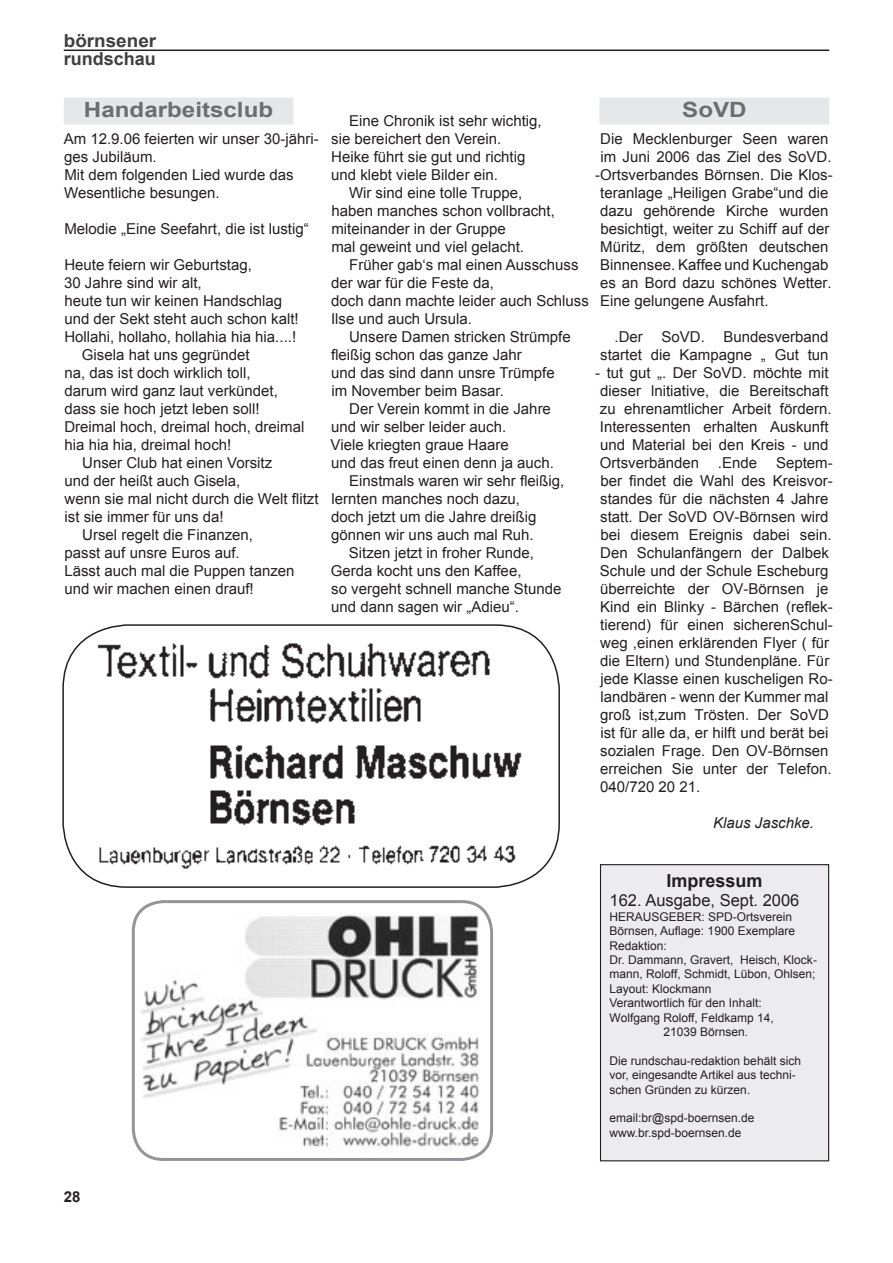
<style>
.page{position:relative;width:893px;height:1263px;background:#fff}
.page>*{position:absolute;margin:0;border:0;box-sizing:border-box;transform-origin:0 0}
.t1{font:700 21px "Arial";color:#6c6d70;scale:1.15 1}
.t2{font:700 18px/18px "Arial";color:#3f3f40;scale:1.05 1}
.t3{font:700 18px "Arial";color:#231f20}
.t4{font:16.5px "Arial";color:#231f20}
.t5{font:15px/18px "Arial";color:#231f20}
.t6{font:italic 15px "Arial";color:#231f20}
.t7{font:700 15px "Arial";color:#231f20}
.t8{font:12px/14.4px "Arial";color:#231f20}
</style>
<div class="page">
<hr style="left:64px;top:50px;width:765px;height:1px;background:#231f20">
<svg style="left:62px;top:624px;width:498px;height:263px"></svg>
<div style="left:64px;top:98px;width:229px;height:27px;background:#e6e7e9"></div>
<div style="left:600px;top:98px;width:229px;height:27px;background:#e6e7e9"></div>
<div style="left:600px;top:865px;width:229px;height:296px;background:#ececee"></div>
<div style="left:600px;top:864px;width:229px;height:297px;border:1px solid #231f20"></div>
<svg style="left:131px;top:900px;width:363px;height:259px"></svg>
<p class="t2" style="left:64px;top:32px;width:90px">börnsener rundschau</p>
<h1 class="t1" style="left:84px;top:96px;width:166px">Handarbeitsclub</h1>
<p class="t5" style="left:64px;top:130px;width:257px">Am 12.9.06 feierten wir unser 30-jähri&shy;ges Jubiläum.<br>Mit dem folgenden Lied wurde das<br>Wesentliche besungen.</p>
<p class="t5" style="left:64px;top:220px;width:246px">Melodie „Eine Seefahrt, die ist lustig“</p>
<p class="t5" style="left:64px;top:256px;width:189px">Heute feiern wir Geburtstag,</p>
<p class="t5" style="left:64px;top:274px;width:139px">30 Jahre sind wir alt,</p>
<p class="t5" style="left:65px;top:292px;width:219px">heute tun wir keinen Handschlag</p>
<p class="t5" style="left:64px;top:310px;width:236px">und der Sekt steht auch schon kalt!</p>
<p class="t5" style="left:64px;top:328px;width:233px">Hollahi, hollaho, hollahia hia hia....!</p>
<p class="t5" style="left:82px;top:346px;width:169px">Gisela hat uns gegründet</p>
<p class="t5" style="left:65px;top:364px;width:187px">na, das ist doch wirklich toll,</p>
<p class="t5" style="left:64px;top:382px;width:215px">darum wird ganz laut verkündet,</p>
<p class="t5" style="left:64px;top:400px;width:197px">dass sie hoch jetzt leben soll!</p>
<p class="t5" style="left:64px;top:418px;width:242px">Dreimal hoch, dreimal hoch, dreimal</p>
<p class="t5" style="left:65px;top:436px;width:168px">hia hia hia, dreimal hoch!</p>
<p class="t5" style="left:82px;top:454px;width:192px">Unser Club hat einen Vorsitz</p>
<p class="t5" style="left:64px;top:472px;width:177px">und der heißt auch Gisela,</p>
<p class="t5" style="left:65px;top:490px;width:255px">wenn sie mal nicht durch die Welt flitzt</p>
<p class="t5" style="left:65px;top:508px;width:161px">ist sie immer für uns da!</p>
<p class="t5" style="left:82px;top:526px;width:172px">Ursel regelt die Finanzen,</p>
<p class="t5" style="left:65px;top:544px;width:177px">passt auf unsre Euros auf.</p>
<p class="t5" style="left:64px;top:562px;width:232px">Lässt auch mal die Puppen tanzen</p>
<p class="t5" style="left:64px;top:580px;width:191px">und wir machen einen drauf!</p>
<h1 class="t1" style="left:682px;top:96px;width:58px">SoVD</h1>
<p class="t5" style="left:331px;top:112px;width:212px;text-indent:18px">Eine Chronik ist sehr wichtig, sie bereichert den Verein.<br>Heike führt sie gut und richtig und klebt viele Bilder ein.</p>
<p class="t5" style="left:331px;top:184px;width:225px;text-indent:18px">Wir sind eine tolle Truppe, haben manches schon vollbracht, miteinander in der Gruppe<br>mal geweint und viel gelacht.</p>
<p class="t5" style="left:331px;top:256px;width:259px;text-indent:18px">Früher gab‘s mal einen Ausschuss der war für die Feste da,<br>doch dann machte leider auch Schluss<br>Ilse und auch Ursula.</p>
<p class="t5" style="left:331px;top:328px;width:241px;text-indent:18px">Unsere Damen stricken Strümpfe fleißig schon das ganze Jahr<br>und das sind dann unsre Trümpfe im November beim Basar.</p>
<p class="t5" style="left:349px;top:400px;width:203px">Der Verein kommt in die Jahre</p>
<p class="t5" style="left:331px;top:418px;width:177px">und wir selber leider auch.</p>
<p class="t5" style="left:331px;top:436px;width:180px">Viele kriegten graue Haare</p>
<p class="t5" style="left:331px;top:454px;width:224px">und das freut einen denn ja auch.</p>
<p class="t5" style="left:349px;top:472px;width:217px">Einstmals waren wir sehr fleißig,</p>
<p class="t5" style="left:332px;top:490px;width:190px">lernten manches noch dazu,</p>
<p class="t5" style="left:331px;top:508px;width:207px">doch jetzt um die Jahre dreißig</p>
<p class="t5" style="left:331px;top:526px;width:204px">gönnen wir uns auch mal Ruh.</p>
<p class="t5" style="left:349px;top:544px;width:187px">Sitzen jetzt in froher Runde,</p>
<p class="t5" style="left:331px;top:562px;width:192px">Gerda kocht uns den Kaffee,</p>
<p class="t5" style="left:331px;top:580px;width:232px">so vergeht schnell manche Stunde</p>
<p class="t5" style="left:331px;top:598px;width:189px">und dann sagen wir „Adieu“.</p>
<p class="t5" style="left:600px;top:130px;width:230px">Die Mecklenburger Seen waren</p>
<p class="t5" style="left:600px;top:148px;width:233px">im Juni 2006 das Ziel des SoVD.</p>
<p class="t5" style="left:595px;top:166px;width:239px">-Ortsverbandes Börnsen. Die Klos-</p>
<p class="t5" style="left:600px;top:184px;width:230px">teranlage „Heiligen Grabe“und die</p>
<p class="t5" style="left:600px;top:202px;width:230px">dazu gehörende Kirche wurden</p>
<p class="t5" style="left:600px;top:220px;width:230px">besichtigt, weiter zu Schiff auf der</p>
<p class="t5" style="left:600px;top:238px;width:230px">Müritz, dem größten deutschen</p>
<p class="t5" style="left:600px;top:256px;width:230px">Binnensee. Kaffee und Kuchengab</p>
<p class="t5" style="left:600px;top:274px;width:233px">es an Bord dazu schönes Wetter.</p>
<p class="t5" style="left:600px;top:292px;width:170px">Eine gelungene Ausfahrt.</p>
<p class="t5" style="left:600px;top:328px;width:230px;text-align:right">.Der SoVD. Bundesverband startet die Kampagne „ Gut tun</p>
<p class="t5" style="left:600px;top:364px;width:233px;text-indent:-5px">- tut gut „. Der SoVD. möchte mit dieser lnitiative, die Bereitschaft zu ehrenamtlicher Arbeit fördern.<br>Interessenten erhalten Auskunft und Material bei den Kreis - und<br>Ortsverbänden</p>
<p class="t5" style="left:600px;top:454px;width:234px;text-indent:176px">Septem&shy;ber findet die Wahl des Kreisvor&shy;standes für die nächsten 4 Jahre statt. Der SoVD OV-Börnsen wird bei diesem Ereignis dabei sein.<br>Den Schulanfängern der Dalbek<br>Schule und der Schule Escheburg überreichte der OV-Börnsen je<br>Kind ein Blinky - Bärchen (reflek&shy;tierend) für einen sicherenSchul&shy;weg ,einen erklärenden Flyer ( für die Eltern) und Stundenpläne. Für jede Klasse einen kuscheligen Ro&shy;landbären - wenn der Kummer mal groß ist,zum Trösten. Der SoVD ist für alle da, er hilft und berät bei sozialen Frage. Den OV-Börnsen erreichen Sie unter der Telefon.<br>040/720 20 21.</p>
<p class="t6" style="left:713px;top:813px;width:102px">Klaus Jaschke.</p>
<p class="t5" style="left:718px;top:454px;width:41px">.Ende</p>
<p class="t3" style="left:666px;top:869px;width:98px">Impressum</p>
<p class="t4" style="left:610px;top:890px;width:191px">162. Ausgabe, Sept. 2006</p>
<p class="t8" style="left:610px;top:909px;width:184px">HERAUSGEBER: SPD-Ortsverein</p>
<p class="t8" style="left:610px;top:924px;width:187px">Börnsen, Auflage: 1900 Exemplare</p>
<p class="t8" style="left:610px;top:938px;width:59px">Redaktion:</p>
<p class="t8" style="left:610px;top:953px;width:209px">Dr. Dammann, Gravert, Heisch, Klock-</p>
<p class="t8" style="left:610px;top:967px;width:207px">mann, Roloff, Schmidt, Lübon, Ohlsen;</p>
<p class="t8" style="left:610px;top:981px;width:104px">Layout: Klockmann</p>
<p class="t8" style="left:610px;top:996px;width:154px">Verantwortlich für den Inhalt:</p>
<p class="t8" style="left:610px;top:1010px;width:166px">Wolfgang Roloff, Feldkamp 14,</p>
<p class="t8" style="left:664px;top:1025px;width:86px">21039 Börnsen.</p>
<p class="t8" style="left:610px;top:1053px;width:193px">Die rundschau-redaktion behält sich vor, eingesandte Artikel aus techni&shy;schen Gründen zu kürzen.</p>
<p class="t8" style="left:610px;top:1111px;width:146px">email:br@spd-boernsen.de www.br.spd-boernsen.de</p>
<p class="t7" style="left:64px;top:1186px;width:18px">28</p>
</div>
